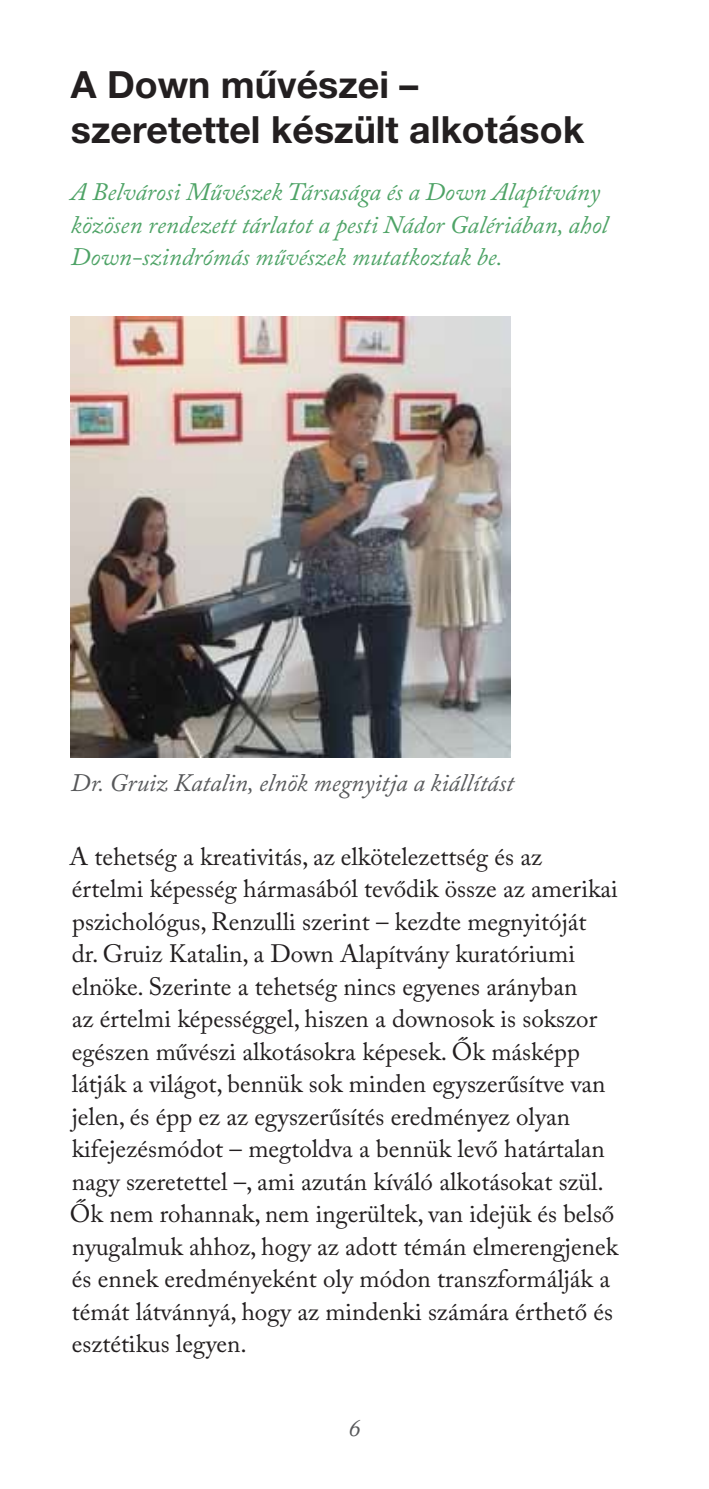
<style>
.page{position:relative;width:709px;height:1489px;background:#fff}
.page>*{position:absolute;margin:0;border:0;box-sizing:border-box;transform-origin:0 0}
.t1{font:700 37.5px/45px "Helvetica Neue LT Pro";color:#231f20}
.t2{font:25px/32.5px "Adobe Caslon Pro";color:#231f20}
.t3{font:italic 25px/32.5px "Adobe Caslon Pro";color:#4ea366}
.t4{font:italic 25px "Adobe Caslon Pro";color:#57585a}
</style>
<div class="page">
<img style="left:71px;top:316px;width:439px;height:441px">
<p class="t1" style="left:71px;top:61px;width:515px">A Down művészei – szeretettel készült alkotások</p>
<p class="t3" style="left:71px;top:175px;width:538px">A Belvárosi Művészek Társasága és a Down Alapítvány közösen rendezett tárlatot a pesti Nádor Galériában, ahol<br>Down-szindrómás művészek mutatkoztak be.</p>
<p class="t4" style="left:71px;top:767px;width:444px">Dr. Gruiz Katalin, elnök megnyitja a kiállítást</p>
<p class="t2" style="left:70px;top:839px;width:550px">A tehetség a kreativitás, az elkötelezettség és az értelmi képesség hármasából tevődik össze az amerikai pszichológus, Renzulli szerint – kezdte megnyitóját<br>dr. Gruiz Katalin, a Down Alapítvány kuratóriumi elnöke. Szerinte a tehetség nincs egyenes arányban<br>az értelmi képességgel, hiszen a downosok is sokszor egészen művészi alkotásokra képesek. Ők másképp látják a világot, bennük sok minden egyszerűsítve van jelen, és épp ez az egyszerűsítés eredményez olyan kifejezésmódot – megtoldva a bennük levő határtalan nagy szeretettel –, ami azután kíváló alkotásokat szül.<br>Ők nem rohannak, nem ingerültek, van idejük és belső nyugalmuk ahhoz, hogy az adott témán elmerengjenek és ennek eredményeként oly módon transzformálják a témát látvánnyá, hogy az mindenki számára érthető és esztétikus legyen.</p>
<p class="t4" style="left:348px;top:1412px;width:14px">6</p>
</div>
